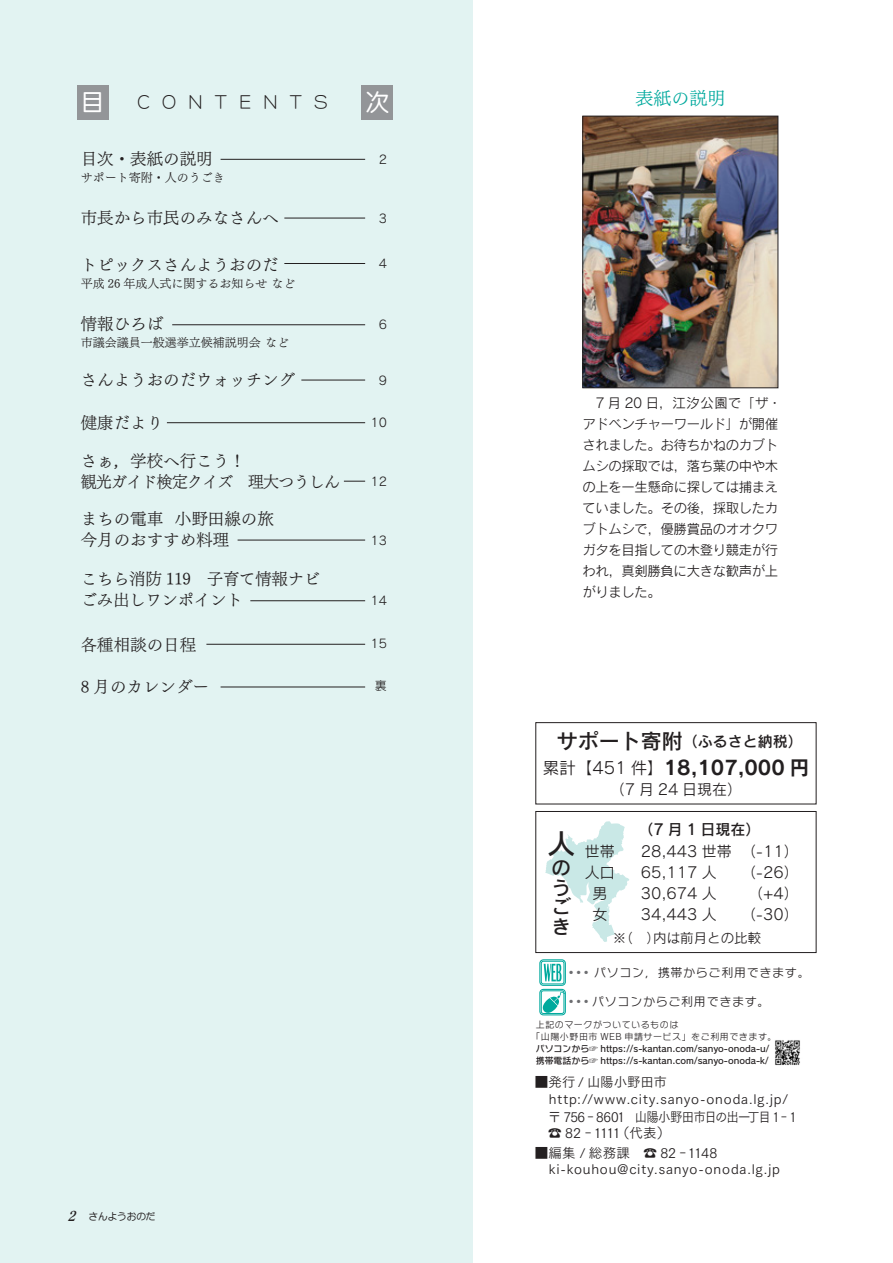
<style>
.page{position:relative;width:893px;height:1263px;background:#fff}
.page>*{position:absolute;margin:0;border:0;box-sizing:border-box;transform-origin:0 0}
.t1{font:28.5px "Rodin Pro N DB";color:#231f20}
.t2{font:24px "Anito Std M";color:#fff}
._２行目以降字下げ{font:22.5px "Rodin NTLG Pro DB";color:#6c6d70}
.t3{font:19.5px "Rodin Pro B";color:#231f20}
.t4{font:19.5px/19.5px "Rodin Pro N DB";color:#231f20}
.t5{font:18px "Tsuku Min Pro LB";color:#00a99d}
.t6{font:16.5px "Tsuku Min Pro LB";color:#231f20}
.t7{font:16.5px "Tsuku Min Pro LB";letter-spacing:-.02em;color:#231f20}
.t8{font:16.5px "Tsuku Min Pro LB";letter-spacing:-.04em;color:#231f20;scale:.96 1}
.t9{font:16.5px "Anito Std L";letter-spacing:.735em;color:#231f20}
.t10{font:15px "Rodin Pro N M";color:#231f20}
.t11{font:15px "Rodin Pro N DB";color:#231f20}
.t12{font:15px "Rodin Pro M";color:#231f20}
.t13{font:13.5px/21px "Rodin Pro M";letter-spacing:-.025em;color:#231f20}
.t14{font:13.5px "Tsuku Go Pro R";letter-spacing:.045em;color:#231f20}
.t15{font:13.5px "Tsuku Go Pro R";letter-spacing:-.065em;color:#231f20;scale:.96 1}
.t16{font:13.5px "Tsuku Go Pro R";letter-spacing:.01em;color:#231f20}
.t17{font:13.5px "Rodin Pro N M";color:#231f20}
.t18{font:13.5px "Tsuku Go Pro R";letter-spacing:-.015em;color:#231f20}
.t19{font:12px "Tsuku Min Pro LB";color:#231f20}
._２行目以降字下げ-2{font:12px "Rodin NTLG Pro M";letter-spacing:.06em;color:#231f20}
.t20{font:12px "Rodin Pro M";color:#231f20}
.t21{font:9.75px "Anito Std M";letter-spacing:-.02em;color:#231f20}
._２行目以降字下げ-3{font:9px "Rodin NTLG Pro DB";color:#231f20}
._２行目以降字下げ-4{font:9px "Rodin NTLG Pro M";letter-spacing:.06em;color:#231f20}
.s1{font-family:"Matisse Eleganto Pro B";font-style:italic;font-size:13.5px}
.s2{font-size:21px}
.s3{font-family:"Rodin Pro M";font-size:16.5px}
</style>
<div class="page">
<div style="left:0;top:0;width:472px;height:1263px;background:#e2f3f2"></div>
<svg style="left:540px;top:960px;width:25px;height:25px"></svg>
<div style="left:539px;top:959px;width:27px;height:27px;border:1px solid #00a99d;border-radius:4px"></div>
<div style="left:541px;top:961px;width:23px;height:23px;border:1px solid #00a99d;border-radius:2px"></div>
<svg style="left:544px;top:964px;width:17px;height:17px"></svg>
<div style="left:539px;top:989px;width:27px;height:26px;border:1px solid #00a99d;border-radius:4px"></div>
<div style="left:541px;top:990px;width:23px;height:24px;border:1px solid #00a99d;border-radius:2px"></div>
<svg style="left:541px;top:992px;width:23px;height:21px"></svg>
<img style="left:775px;top:1040px;width:25px;height:26px">
<svg style="left:545px;top:821px;width:84px;height:121px"></svg>
<div style="left:535px;top:811px;width:281px;height:142px;border:1px solid #231f20"></div>
<div style="left:535px;top:722px;width:281px;height:82px;border:1px solid #231f20"></div>
<img style="left:585px;top:118px;width:191px;height:268px">
<div style="left:583px;top:116px;width:195px;height:272px;border:1px solid #231f20"></div>
<div style="left:77px;top:85px;width:31px;height:34px;background:#939598"></div>
<div style="left:361px;top:85px;width:32px;height:34px;background:#939598"></div>
<hr style="left:221px;top:159px;width:144px;height:1px;background:#231f20">
<hr style="left:172px;top:324px;width:193px;height:1px;background:#231f20">
<hr style="left:284px;top:263px;width:81px;height:1px;background:#231f20">
<hr style="left:284px;top:218px;width:81px;height:1px;background:#231f20">
<hr style="left:167px;top:422px;width:198px;height:1px;background:#231f20">
<hr style="left:301px;top:380px;width:64px;height:1px;background:#231f20">
<svg style="left:344px;top:481px;width:21px;height:1px"></svg>
<hr style="left:206px;top:644px;width:159px;height:1px;background:#231f20">
<hr style="left:221px;top:687px;width:144px;height:1px;background:#231f20">
<hr style="left:250px;top:600px;width:115px;height:1px;background:#231f20">
<hr style="left:238px;top:540px;width:127px;height:1px;background:#231f20">
<p class="t2" style="left:80px;top:87px;width:26px">目</p>
<p class="t9" style="left:137px;top:91px;width:192px">CONTENTS</p>
<p class="t2" style="left:365px;top:87px;width:25px">次</p>
<p class="t5" style="left:635px;top:82px;width:91px">表紙の説明</p>
<p class="t6" style="left:81px;top:144px;width:134px">目次・表紙の説明</p>
<p class="t19" style="left:81px;top:166px;width:146px">サポート寄附・人のうごき</p>
<p class="t20" style="left:379px;top:152px;width:10px">2</p>
<p class="t6" style="left:81px;top:203px;width:200px">市長から市民のみなさんへ</p>
<p class="t20" style="left:379px;top:210px;width:10px">3</p>
<p class="t6" style="left:81px;top:250px;width:200px">トピックスさんようおのだ</p>
<p class="t19" style="left:81px;top:272px;width:216px">平成 26 年成人式に関するお知らせ など</p>
<p class="t6" style="left:81px;top:309px;width:84px">情報ひろば</p>
<p class="t19" style="left:81px;top:332px;width:210px">市議会議員一般選挙立候補説明会 など</p>
<p class="t20" style="left:379px;top:256px;width:10px">4</p>
<p class="t20" style="left:379px;top:317px;width:10px">6</p>
<p class="t6" style="left:81px;top:365px;width:216px">さんようおのだウォッチング</p>
<p class="t20" style="left:379px;top:372px;width:10px">9</p>
<p class="t6" style="left:81px;top:407px;width:84px">健康だより</p>
<p class="t20" style="left:370px;top:415px;width:18px">10</p>
<p class="t6" style="left:81px;top:446px;width:167px">さぁ，学校へ行こう！</p>
<p class="t8" style="left:81px;top:467px;width:271px">観光ガイド検定クイズ　理大つうしん</p>
<p class="t20" style="left:370px;top:473px;width:18px">12</p>
<p class="t6" style="left:81px;top:504px;width:195px">まちの電車 小野田線の旅</p>
<p class="t6" style="left:81px;top:525px;width:150px">今月のおすすめ料理</p>
<p class="t20" style="left:370px;top:532px;width:18px">13</p>
<p class="t7" style="left:81px;top:564px;width:241px">こちら消防 119　子育て情報ナビ</p>
<p class="t7" style="left:81px;top:585px;width:164px">ごみ出しワンポイント</p>
<p class="t20" style="left:370px;top:593px;width:18px">14</p>
<p class="t6" style="left:81px;top:629px;width:117px">各種相談の日程</p>
<p class="t20" style="left:370px;top:635px;width:18px">15</p>
<p class="t6" style="left:81px;top:672px;width:130px">8 月のカレンダー</p>
<p class="t20" style="left:375px;top:678px;width:13px">裏</p>
<p class="t21" style="left:67px;top:1210px;width:90px"><span class="s1">2</span> さんようおのだ</p>
<p class="t13" style="left:583px;top:392px;width:200px">　7 月 20 日，江汐公園で「ザ・アドベンチャーワールド」が開催されました。お待ちかねのカブトムシの採取では，落ち葉の中や木の上を一生懸命に探しては捕まえていました。その後，採取したカブトムシで，優勝賞品のオオクワガタを目指しての木登り競走が行われ，真剣勝負に大きな歓声が上がりました。</p>
<p class="t11" style="left:557px;top:731px;width:248px"><span class="s2">サポート寄附</span>（ふるさと納税）</p>
<p class="t3" style="left:543px;top:755px;width:268px"><span class="s3">累計【451 件】</span>18,107,000 円</p>
<p class="t12" style="left:610px;top:780px;width:134px">（7 月 24 日現在）</p>
<p class="t1" style="left:547px;top:825px;width:29px">人</p>
<p class="t4" style="left:552px;top:857px;width:21px">のうごき</p>
<p class="t11" style="left:639px;top:819px;width:123px">（7 月 1 日現在）</p>
<p class="t10" style="left:585px;top:841px;width:31px">世帯</p>
<p class="t10" style="left:641px;top:841px;width:93px">28,443 世帯</p>
<p class="t10" style="left:741px;top:841px;width:59px">（-11）</p>
<p class="t10" style="left:585px;top:862px;width:31px">人口</p>
<p class="t10" style="left:641px;top:862px;width:78px">65,117 人</p>
<p class="t10" style="left:741px;top:862px;width:59px">（-26）</p>
<p class="t10" style="left:592px;top:884px;width:16px">男</p>
<p class="t10" style="left:641px;top:884px;width:78px">30,674 人</p>
<p class="t10" style="left:748px;top:884px;width:52px">（+4）</p>
<p class="t10" style="left:592px;top:905px;width:16px">女</p>
<p class="t10" style="left:641px;top:905px;width:78px">34,443 人</p>
<p class="t10" style="left:741px;top:905px;width:59px">（-30）</p>
<p class="t17" style="left:613px;top:929px;width:150px">※（　）内は前月との比較</p>
<p class="_２行目以降字下げ" style="left:567px;top:958px;width:24px">…</p>
<p class="_２行目以降字下げ-2" style="left:594px;top:965px;width:217px">パソコン，携帯からご利用できます。</p>
<p class="_２行目以降字下げ" style="left:567px;top:986px;width:24px">…</p>
<p class="_２行目以降字下げ-2" style="left:592px;top:993px;width:179px">パソコンからご利用できます。</p>
<p class="_２行目以降字下げ-4" style="left:536px;top:1018px;width:144px">上記のマークがついているものは</p>
<p class="_２行目以降字下げ-4" style="left:531px;top:1030px;width:247px">「山陽小野田市 WEB 申請サービス」をご利用できます。</p>
<p class="_２行目以降字下げ-3" style="left:536px;top:1042px;width:235px">パソコンから☞ https://s-kantan.com/sanyo-onoda-u/</p>
<p class="_２行目以降字下げ-3" style="left:536px;top:1054px;width:234px">携帯電話から☞ https://s-kantan.com/sanyo-onoda-k/</p>
<p class="t18" style="left:535px;top:1071px;width:134px">■発行 / 山陽小野田市</p>
<p class="t14" style="left:535px;top:1087px;width:255px">　http://www.city.sanyo-onoda.lg.jp/</p>
<p class="t15" style="left:548px;top:1105px;width:260px">〒 756‐8601 山陽小野田市日の出一丁目 1‐1</p>
<p class="t14" style="left:535px;top:1122px;width:137px">　☎ 82‐1111（代表）</p>
<p class="t16" style="left:535px;top:1141px;width:184px">■編集 / 総務課　☎ 82‐1148</p>
<p class="t14" style="left:535px;top:1158px;width:247px">　ki-kouhou@city.sanyo-onoda.lg.jp</p>
</div>
